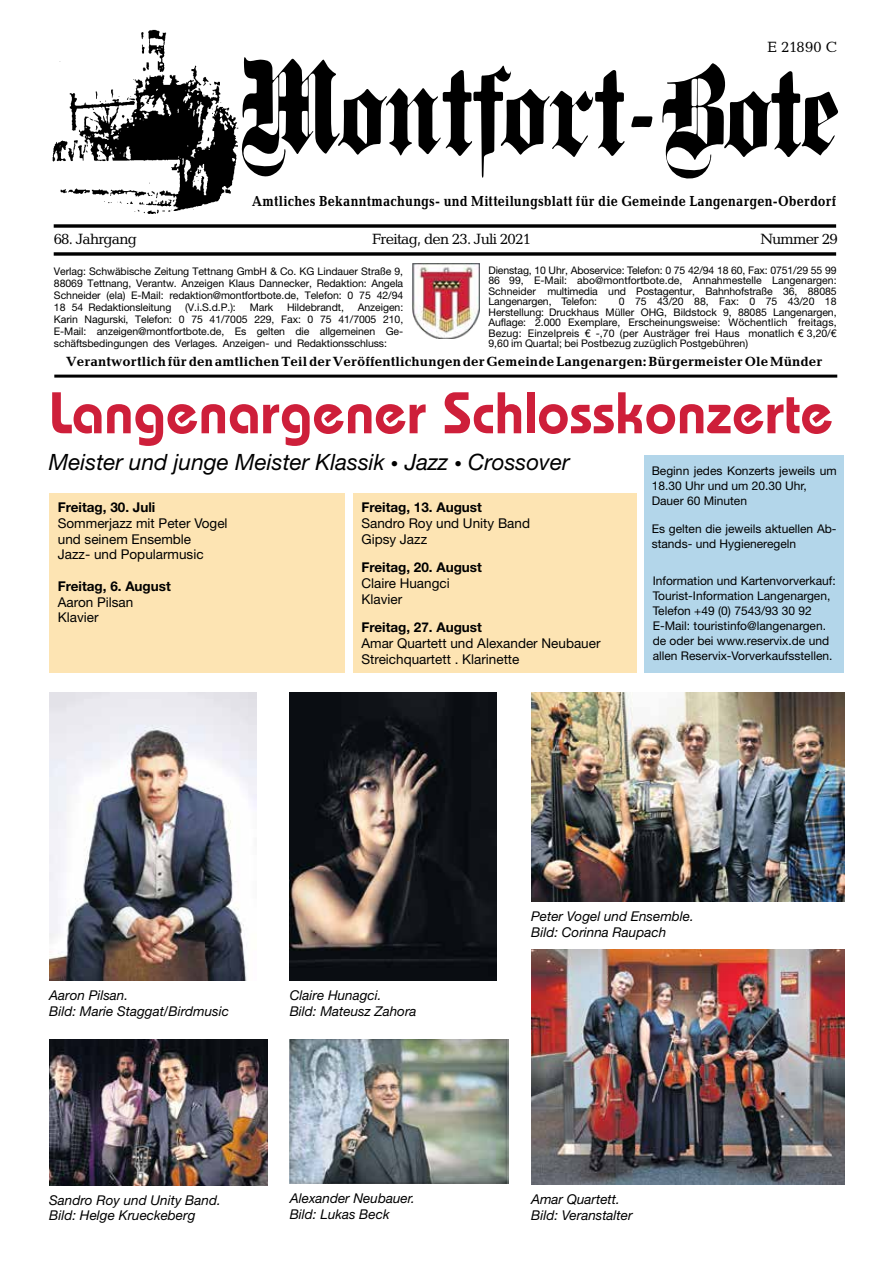
<style>
.page{position:relative;width:893px;height:1263px;background:#fff}
.page>*{position:absolute;margin:0;border:0;box-sizing:border-box;transform-origin:0 0}
.t1{font:600 58.5px "Bauhaus Std";color:#ce1f3a}
.t2{font:italic 22.5px "Helvetica Neue LT Std";color:#000}
.t3{font:15px "Candida Std";letter-spacing:-.05em;color:#000}
.t4{font:700 14.7px "Candida Std";letter-spacing:.015em;color:#000;scale:.87 1}
.t5{font:italic 13.5px/15.8px "Helvetica Neue LT Std";color:#000}
.t6{font:13.5px/15.8px "Helvetica Neue LT Std";color:#000}
.t7{font:700 13.5px "Candida Std";letter-spacing:.01em;color:#000}
.t8{font:700 13.5px "Helvetica Neue LT Std";color:#000}
.t9{font:12px/15px "Helvetica Neue LT Std";color:#000}
.t10{font:10.5px/10.5px "Helvetica Neue LT Std";letter-spacing:-.005em;color:#000;text-align:justify}
.s1{font-size:15px}
</style>
<div class="page">
<img style="left:53px;top:30px;width:182px;height:184px">
<svg style="left:235px;top:57px;width:603px;height:120px"></svg>
<svg style="left:338px;top:63px;width:463px;height:116px"></svg>
<svg style="left:54px;top:224px;width:782px;height:4px;background:#252525"></svg>
<svg style="left:54px;top:252px;width:782px;height:4px;background:#252525"></svg>
<hr style="left:54px;top:375px;width:783px;height:3px;background:#000">
<svg style="left:412px;top:263px;width:1px;height:52px"></svg>
<img style="left:413px;top:263px;width:67px;height:76px">
<div style="left:644px;top:455px;width:200px;height:218px;background:#b3d6ea"></div>
<div style="left:49px;top:493px;width:295px;height:180px;background:#fde4b3"></div>
<div style="left:353px;top:493px;width:284px;height:180px;background:#fde4b3"></div>
<img style="left:49px;top:692px;width:207px;height:288px">
<img style="left:290px;top:692px;width:207px;height:288px">
<img style="left:531px;top:950px;width:313px;height:235px">
<img style="left:49px;top:1039px;width:219px;height:146px">
<img style="left:290px;top:1039px;width:218px;height:144px">
<img style="left:531px;top:692px;width:313px;height:209px">
<h3 class="t3" style="left:767px;top:39px;width:71px">E 21890 C</h3>
<h3 class="t4" style="left:252px;top:192px;width:673px">Amtliches Bekanntmachungs- und Mitteilungsblatt für die Gemeinde Langenargen-Oberdorf</h3>
<h3 class="t3" style="left:54px;top:231px;width:85px">68. Jahrgang</h3>
<h3 class="t3" style="left:372px;top:231px;width:160px">Freitag, den 23. Juli 2021</h3>
<h3 class="t3" style="left:760px;top:231px;width:79px">Nummer 29</h3>
<p class="t10" style="left:488px;top:265px;width:350px">Dienstag, 10 Uhr, Aboservice: Telefon: 0 75 42/94 18 60, Fax: 0751/29 55 99<br>86 99, E-Mail: abo@montfortbote.de, Annahmestelle Langenargen:<br>Schneider multimedia und Postagentur, Bahnhofstraße 36, 88085<br>Langenargen, Telefon:</p>
<p class="t10" style="left:54px;top:265px;width:351px;line-height:12px">Verlag: Schwäbische Zeitung Tettnang GmbH &amp; Co. KG Lindauer Straße 9, 88069 Tettnang, Verantw. Anzeigen Klaus Dannecker, Redaktion: Angela Schneider (ela) E-Mail: redaktion@montfortbote.de, Telefon: 0 75 42/94<br>18 54 Redaktionsleitung</p>
<p class="t10" style="left:488px;top:296px;width:350px;text-indent:130px">0 75 43/20 88, Fax: 0 75 43/20 18<br>Herstellung: Druckhaus Müller OHG, Bildstock 9, 88085 Langenargen, Auflage: 2.000 Exemplare, Erscheinungsweise: Wöchentlich freitags, Bezug: Einzelpreis € -,70 (per Austräger frei Haus monatlich € 3,20/€ 9,60 im Quartal; bei Postbezug zuzüglich Postgebühren)</p>
<p class="t7" style="left:66px;top:354px;width:758px">Verantwortlich für den amtlichen Teil der Veröffentlichungen der GemeindeLangenargen: Bürgermeister Ole Münder</p>
<p class="t10" style="left:185px;top:302px;width:52px">(V.i.S.d.P.):</p>
<p class="t10" style="left:250px;top:302px;width:25px">Mark</p>
<p class="t10" style="left:287px;top:302px;width:58px">Hildebrandt,</p>
<p class="t10" style="left:54px;top:301px;width:351px;line-height:12px;text-indent:304px">Anzeigen:<br>Karin Nagurski, Telefon: 0 75 41/7005 229, Fax: 0 75 41/7005 210, E-Mail: anzeigen@montfortbote.de, Es gelten die allgemeinen Ge&shy;schäftsbedingungen des Verlages. Anzeigen- und Redaktionsschluss:</p>
<h1 class="t1" style="left:49px;top:378px;width:786px">Langenargener Schlosskonzerte</h1>
<h2 class="t2" style="left:49px;top:448px;width:522px">Meister und junge Meister Klassik <span class="s1">•</span> Jazz <span class="s1">•</span> Crossover</h2>
<p class="t8" style="left:361px;top:499px;width:122px">Freitag, 13. August</p>
<p class="t6" style="left:361px;top:515px;width:170px">Sandro Roy und Unity Band<br>Gipsy Jazz</p>
<p class="t8" style="left:361px;top:559px;width:122px">Freitag, 20. August</p>
<p class="t6" style="left:361px;top:575px;width:90px">Claire Huangci<br>Klavier</p>
<p class="t8" style="left:361px;top:619px;width:122px">Freitag, 27. August</p>
<p class="t6" style="left:361px;top:635px;width:241px">Amar Quartett und Alexander Neubauer<br>Streichquartett . Klarinette</p>
<p class="t8" style="left:58px;top:499px;width:99px">Freitag, 30. Juli</p>
<p class="t6" style="left:58px;top:515px;width:171px">Sommerjazz mit Peter Vogel und seinem Ensemble<br>Jazz- und Popularmusic</p>
<p class="t8" style="left:58px;top:578px;width:115px">Freitag, 6. August</p>
<p class="t6" style="left:58px;top:594px;width:77px">Aaron Pilsan<br>Klavier</p>
<p class="t9" style="left:652px;top:463px;width:187px">Beginn jedes Konzerts jeweils um<br>18.30 Uhr und um 20.30 Uhr,<br>Dauer 60 Minuten</p>
<p class="t9" style="left:652px;top:521px;width:186px">Es gelten die jeweils aktuellen Ab&shy;stands- und Hygieneregeln</p>
<p class="t9" style="left:653px;top:573px;width:184px">Information und Kartenvorverkauf:<br>Tourist-Information Langenargen, Telefon +49 (0) 7543/93 30 92<br>E-Mail: touristinfo@langenargen. de oder bei www.reservix.de und allen Reservix-Vorverkaufsstellen.</p>
<p class="t5" style="left:49px;top:987px;width:181px">Aaron Pilsan.<br>Bild: Marie Staggat/Birdmusic</p>
<p class="t5" style="left:290px;top:987px;width:128px">Claire Hunagci.<br>Bild: Mateusz Zahora</p>
<p class="t5" style="left:49px;top:1192px;width:173px">Sandro Roy und Unity Band.<br>Bild: Helge Krueckeberg</p>
<p class="t5" style="left:290px;top:1190px;width:127px">Alexander Neubauer.<br>Bild: Lukas Beck</p>
<p class="t5" style="left:531px;top:908px;width:164px">Peter Vogel und Ensemble.<br>Bild: Corinna Raupach</p>
<p class="t5" style="left:531px;top:1191px;width:103px">Amar Quartett.<br>Bild: Veranstalter</p>
</div>
